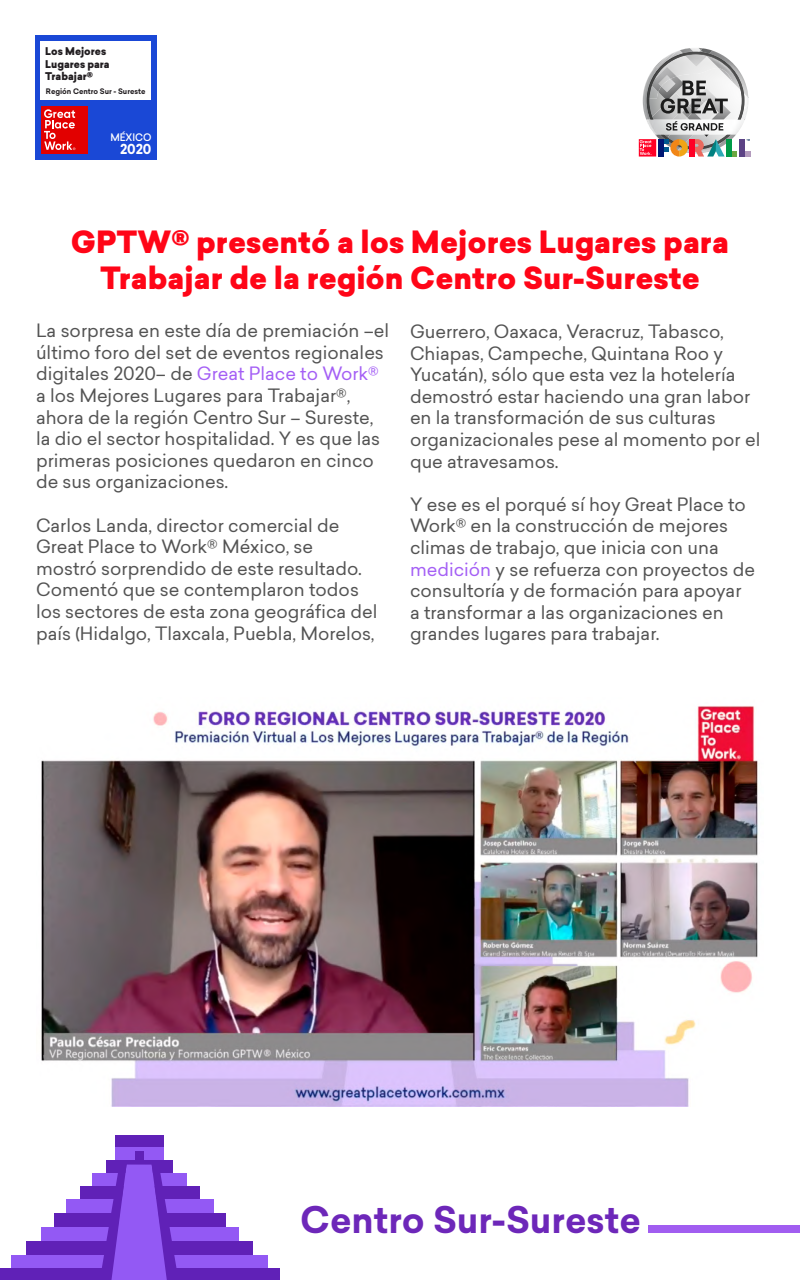
<style>
.page{position:relative;width:800px;height:1280px;background:#fff}
.page>*{position:absolute;margin:0;border:0;box-sizing:border-box;transform-origin:0 0}
.t1{font:700 36px "Sailec";color:#6d27b9}
.t2{font:900 30px/36px "Sailec";color:#ff0517;text-align:center}
.t3{font:18px/21.6px "Sailec";color:#535353}
.t4{font:700 13.5px "Sailec";color:#fff}
.t5{font:900 10.5px/12.5px "Sailec";color:#221e21}
.t6{font:500 9.9px "Sailec";color:#fff}
.t7{font:700 7.5px "Sailec";color:#221e21}
.s1{color:#a45ff5}
</style>
<div class="page">
<svg style="left:639px;top:48px;width:111px;height:109px"></svg>
<img style="left:41px;top:706px;width:717px;height:400px">
<div style="left:35px;top:36px;width:121px;height:124px;background:#1a48d6"></div>
<div style="left:41px;top:41px;width:110px;height:59px;background:#fff"></div>
<div style="left:41px;top:106px;width:46px;height:48px;background:#e20000"></div>
<svg style="left:44px;top:109px;width:31px;height:41px"></svg>
<div style="left:648px;top:1225px;width:152px;height:8px;background:#a15df0"></div>
<div style="left:115px;top:1136px;width:49px;height:11px;background:#6021b7"></div>
<div style="left:115px;top:1147px;width:49px;height:13px;background:#9359f4"></div>
<div style="left:135px;top:1151px;width:9px;height:9px;background:#6021b7"></div>
<div style="left:106px;top:1160px;width:67px;height:13px;background:#6021b7"></div>
<div style="left:92px;top:1173px;width:95px;height:14px;background:#9359f4"></div>
<div style="left:80px;top:1187px;width:119px;height:13px;background:#6021b7"></div>
<div style="left:66px;top:1200px;width:147px;height:13px;background:#9359f4"></div>
<div style="left:54px;top:1213px;width:171px;height:15px;background:#6021b7"></div>
<div style="left:41px;top:1228px;width:198px;height:13px;background:#9359f4"></div>
<div style="left:26px;top:1241px;width:227px;height:14px;background:#6021b7"></div>
<div style="left:11px;top:1255px;width:257px;height:13px;background:#9359f4"></div>
<div style="left:0;top:1268px;width:279px;height:12px;background:#6021b7"></div>
<svg style="left:100px;top:1164px;width:79px;height:116px"></svg>
<p class="t5" style="left:45px;top:46px;width:66px">Los Mejores<br>Lugares para<br>Trabajar®</p>
<p class="t7" style="left:46px;top:89px;width:101px">Región Centro Sur - Sureste</p>
<p class="t6" style="left:110px;top:133px;width:43px">MÉXICO</p>
<p class="t4" style="left:120px;top:144px;width:33px">2020</p>
<h2 class="t2" style="left:71px;top:227px;width:660px">GPTW® presentó a los Mejores Lugares para<br>Trabajar de la región Centro Sur-Sureste</h2>
<p class="t3" style="left:410px;top:323px;width:352px">Guerrero, Oaxaca, Veracruz, Tabasco, Chiapas, Campeche, Quintana Roo y Yucatán), sólo que esta vez la hotelería demostró estar haciendo una gran labor en la transformación de sus culturas organizacionales pese al momento por el que atravesamos.</p>
<p class="t3" style="left:410px;top:495px;width:347px">Y ese es el porqué sí hoy Great Place to Work® en la construcción de mejores climas de trabajo, que inicia con una <span class="s1">medición</span> y se refuerza con proyectos de consultoría y de formación para apoyar a transformar a las organizaciones en grandes lugares para trabajar.</p>
<p class="t3" style="left:36px;top:322px;width:355px">La sorpresa en este día de premiación –el último foro del set de eventos regionales digitales 2020– de <span class="s1">Great Place to Work® </span>a los Mejores Lugares para Trabajar®, ahora de la región Centro Sur – Sureste, la dio el sector hospitalidad. Y es que las primeras posiciones quedaron en cinco de sus organizaciones.</p>
<p class="t3" style="left:36px;top:516px;width:343px">Carlos Landa, director comercial de Great Place to Work® México, se mostró sorprendido de este resultado.<br>Comentó que se contemplaron todos los sectores de esta zona geográfica del país (Hidalgo, Tlaxcala, Puebla, Morelos,</p>
<h1 class="t1" style="left:300px;top:1206px;width:342px">Centro Sur-Sureste</h1>
</div>
